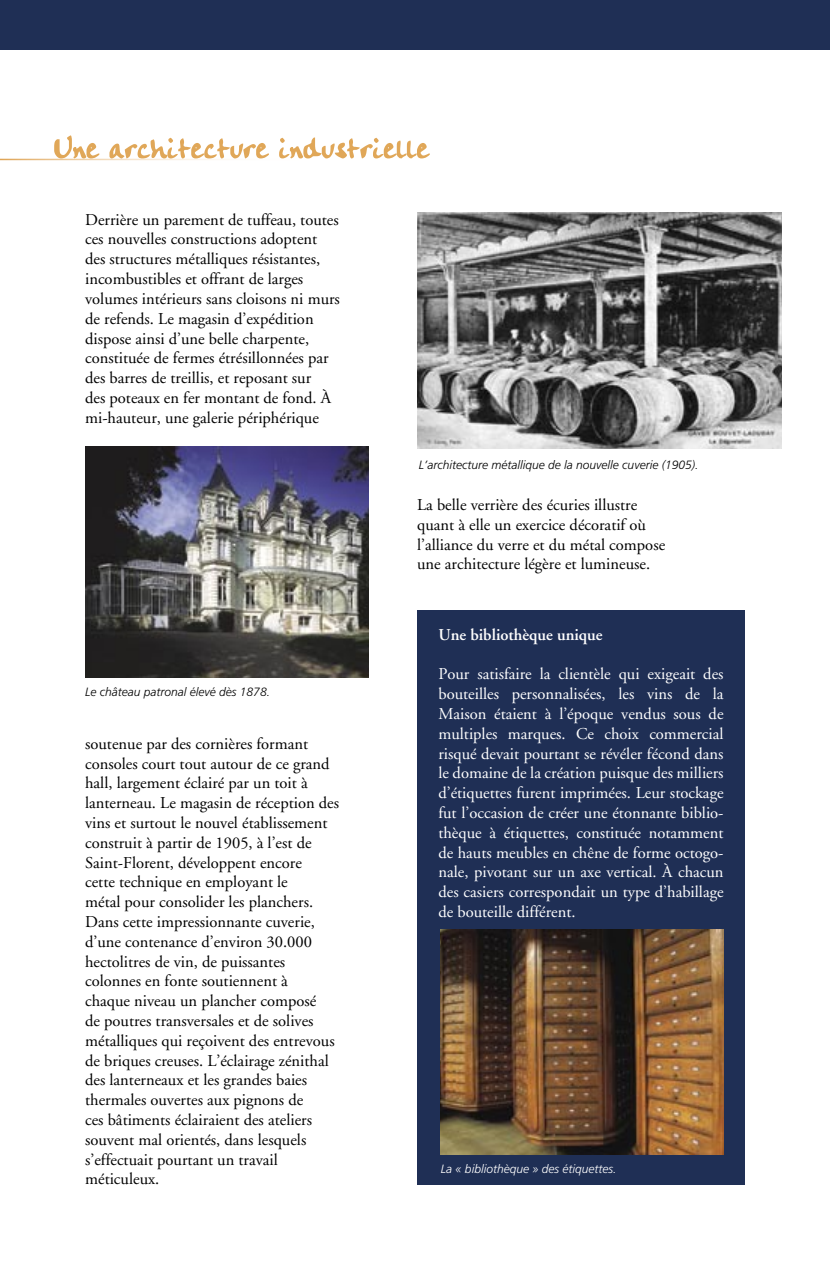
<style>
.page{position:relative;width:830px;height:1263px;background:#fff}
.page>*{position:absolute;margin:0;border:0;box-sizing:border-box;transform-origin:0 0}
.t1{font:16.5px/19.8px "Adobe Garamond";color:#000}
.t2{font:16.5px/19.8px "Adobe Garamond";color:#fff;text-align:justify}
.t3{font:600 16.5px "Adobe Garamond";color:#fff}
.t4{font:italic 300 12px "Frutiger";color:#000}
.t5{font:italic 300 12px "Frutiger";color:#fff}
</style>
<div class="page">
<div style="left:0;top:0;width:829px;height:50px;background:#1f2f55"></div>
<div style="left:417px;top:611px;width:327px;height:574px;background:#1f2f55"></div>
<img style="left:417px;top:213px;width:364px;height:235px">
<img style="left:440px;top:929px;width:283px;height:226px">
<img style="left:85px;top:447px;width:284px;height:230px">
<svg style="left:54px;top:135px;width:375px;height:23px"></svg>
<p class="t1" style="left:85px;top:210px;width:256px">Derrière un parement de tuffeau, toutes ces nouvelles constructions adoptent des structures métalliques résistantes, incombustibles et offrant de larges volumes intérieurs sans cloisons ni murs de refends. Le magasin d’expédition dispose ainsi d’une belle charpente, constituée de fermes étrésillonnées par des barres de treillis, et reposant sur<br>des poteaux en fer montant de fond. À mi-hauteur, une galerie périphérique</p>
<p class="t4" style="left:85px;top:684px;width:186px">Le château patronal élevé dès 1878.</p>
<p class="t1" style="left:85px;top:734px;width:255px">soutenue par des cornières formant consoles court tout autour de ce grand hall, largement éclairé par un toit à lanterneau. Le magasin de réception des vins et surtout le nouvel établissement construit à partir de 1905, à l’est de Saint-Florent, développent encore<br>cette technique en employant le<br>métal pour consolider les planchers.<br>Dans cette impressionnante cuverie, d’une contenance d’environ 30.000 hectolitres de vin, de puissantes colonnes en fonte soutiennent à<br>chaque niveau un plancher composé<br>de poutres transversales et de solives métalliques qui reçoivent des entrevous de briques creuses. L’éclairage zénithal des lanterneaux et les grandes baies thermales ouvertes aux pignons de<br>ces bâtiments éclairaient des ateliers souvent mal orientés, dans lesquels s’effectuait pourtant un travail méticuleux.</p>
<p class="t4" style="left:418px;top:458px;width:281px">L’architecture métallique de la nouvelle cuverie (1905).</p>
<p class="t1" style="left:417px;top:495px;width:249px">La belle verrière des écuries illustre quant à elle un exercice décoratif où l’alliance du verre et du métal compose une architecture légère et lumineuse.</p>
<p class="t3" style="left:438px;top:625px;width:165px">Une bibliothèque unique</p>
<p class="t2" style="left:438px;top:665px;width:286px">Pour satisfaire la clientèle qui exigeait des bouteilles personnalisées, les vins de la Maison étaient à l’époque vendus sous de multiples marques. Ce choix commercial risqué devait pourtant se révéler fécond dans le domaine de la création puisque des milliers d’étiquettes furent imprimées. Leur stockage fut l’occasion de créer une étonnante biblio&shy;thèque à étiquettes, constituée notamment de hauts meubles en chêne de forme octogo&shy;nale, pivotant sur un axe vertical. À chacun des casiers correspondait un type d’habillage de bouteille différent.</p>
<p class="t5" style="left:441px;top:1162px;width:177px">La « bibliothèque » des étiquettes.</p>
</div>
